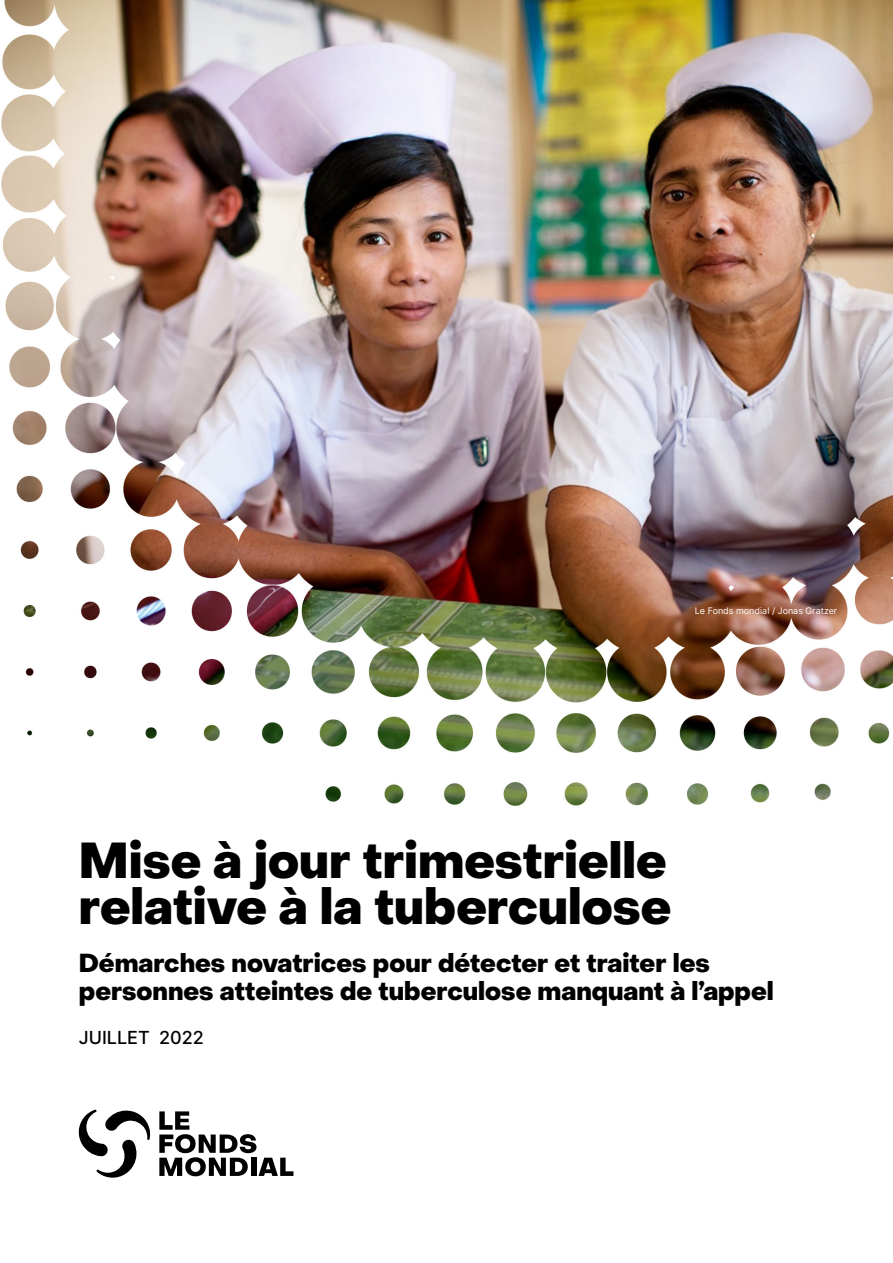
<style>
.page{position:relative;width:893px;height:1263px;background:#fff}
.page>*{position:absolute;margin:0;border:0;box-sizing:border-box;transform-origin:0 0}
.t1{font:800 49.5px/46.5px "Object Sans";color:#000}
.t2{font:800 25.5px/28.5px "Object Sans";color:#000}
.t3{font:500 18px "Inter";color:#000}
.t4{font:9px "Inter";color:#fff}
</style>
<div class="page">
<img style="left:1px;top:0;width:892px;height:1177px">
<svg style="left:159px;top:1111px;width:134px;height:65px"></svg>
<svg style="left:77px;top:1109px;width:73px;height:69px"></svg>
<p class="t4" style="left:695px;top:604px;width:144px">Le Fonds mondial / Jonas Gratzer</p>
<p class="t1" style="left:79px;top:838px;width:594px">Mise à jour trimestrielle relative à la tuberculose</p>
<p class="t2" style="left:79px;top:949px;width:697px">Démarches novatrices pour détecter et traiter les personnes atteintes de tuberculose manquant à l’appel</p>
<p class="t3" style="left:79px;top:1024px;width:127px">JUILLET 2022</p>
</div>
